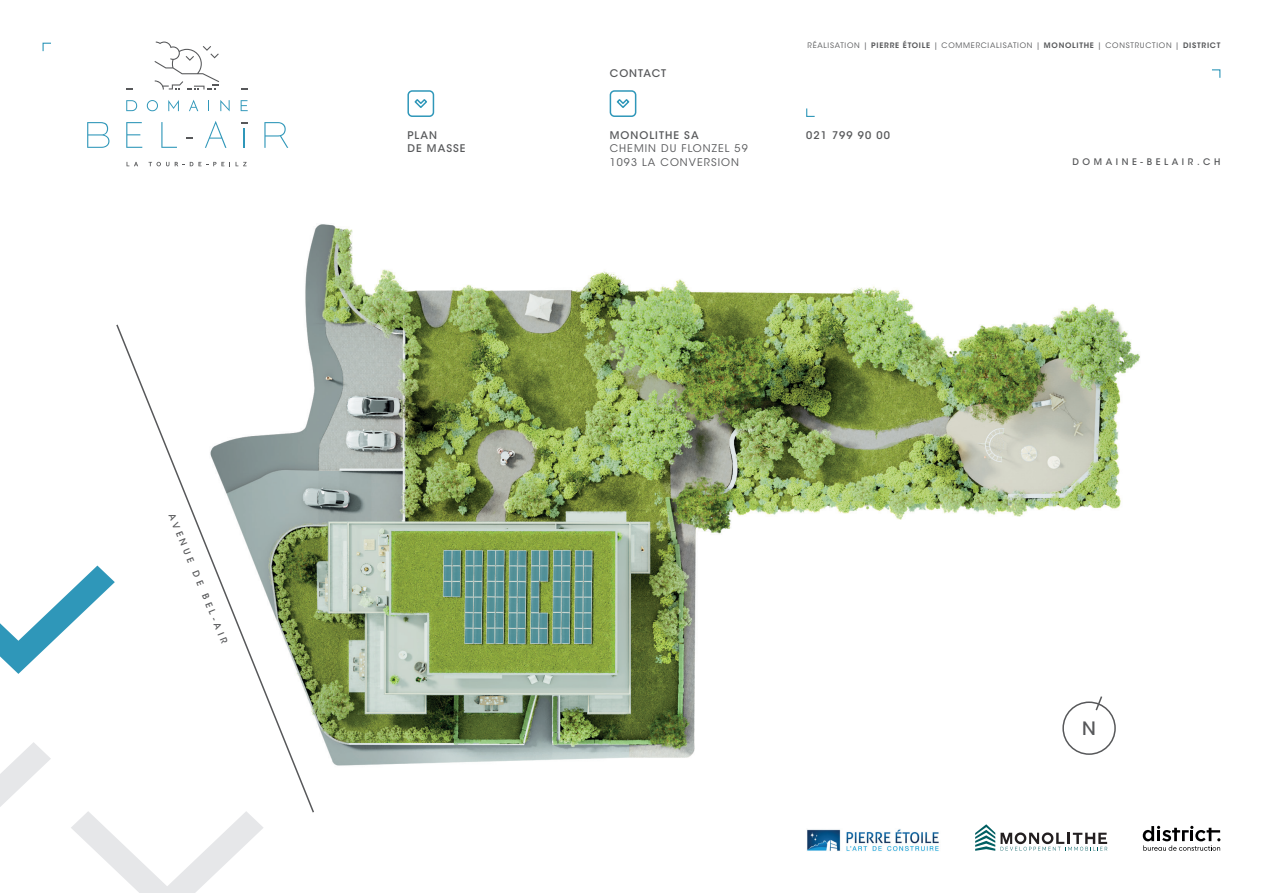
<style>
.page{position:relative;width:1263px;height:893px;background:#fff}
.page>*{position:absolute;margin:0;border:0;box-sizing:border-box;transform-origin:0 0}
.t1{font:500 18.3px "ITC Avant Garde Std";color:#57585a}
.t2{font:500 10.5px/13.5px "ITC Avant Garde Std";letter-spacing:.1em;color:#57585a}
.t3{font:10.5px/13.5px "ITC Avant Garde Std";letter-spacing:.1em;color:#57585a}
.t4{font:500 9px "ITC Avant Garde Std";letter-spacing:.4em;color:#57585a}
.t5{font:7.5px "ITC Avant Garde Std";letter-spacing:.1em;color:#57585a}
.s1{font-weight:600}
</style>
<div class="page">
<img style="left:305px;top:224px;width:835px;height:542px">
<div style="left:1062px;top:701px;width:54px;height:54px;border:2px solid #57585a;border-radius:50%"></div>
<svg style="left:1094px;top:695px;width:9px;height:17px"></svg>
<svg style="left:116px;top:323px;width:199px;height:490px"></svg>
<svg style="left:407px;top:90px;width:28px;height:27px"></svg>
<svg style="left:71px;top:811px;width:193px;height:82px"></svg>
<svg style="left:0;top:742px;width:51px;height:65px"></svg>
<svg style="left:0;top:566px;width:115px;height:108px"></svg>
<svg style="left:806px;top:108px;width:9px;height:9px"></svg>
<svg style="left:609px;top:90px;width:28px;height:27px"></svg>
<svg style="left:126px;top:100px;width:11px;height:11px"></svg>
<svg style="left:147px;top:100px;width:11px;height:11px"></svg>
<svg style="left:168px;top:100px;width:11px;height:11px"></svg>
<svg style="left:189px;top:100px;width:9px;height:11px"></svg>
<svg style="left:220px;top:100px;width:10px;height:11px"></svg>
<svg style="left:241px;top:100px;width:7px;height:11px"></svg>
<svg style="left:87px;top:122px;width:22px;height:26px"></svg>
<svg style="left:126px;top:122px;width:16px;height:26px"></svg>
<svg style="left:161px;top:122px;width:16px;height:26px"></svg>
<svg style="left:205px;top:121px;width:21px;height:27px"></svg>
<svg style="left:244px;top:129px;width:1px;height:19px"></svg>
<svg style="left:264px;top:122px;width:24px;height:26px"></svg>
<svg style="left:127px;top:162px;width:11px;height:4px"></svg>
<svg style="left:149px;top:162px;width:20px;height:4px"></svg>
<svg style="left:175px;top:162px;width:55px;height:4px"></svg>
<svg style="left:236px;top:162px;width:11px;height:4px"></svg>
<svg style="left:154px;top:42px;width:65px;height:48px"></svg>
<svg style="left:1212px;top:69px;width:9px;height:9px"></svg>
<svg style="left:975px;top:824px;width:132px;height:27px"></svg>
<img style="left:807px;top:829px;width:132px;height:23px">
<svg style="left:1143px;top:826px;width:77px;height:25px"></svg>
<svg style="left:42px;top:42px;width:9px;height:10px"></svg>
<p class="t4" style="left:177px;top:511px;width:141px;rotate:68deg">AVENUE DE BEL-AIR</p>
<h2 class="t2" style="left:610px;top:66px;width:58px">CONTACT</h2>
<h2 class="t2" style="left:407px;top:128px;width:60px">PLAN<br>DE MASSE</h2>
<h2 class="t2" style="left:610px;top:128px;width:90px">MONOLITHE SA</h2>
<h2 class="t3" style="left:610px;top:142px;width:139px">CHEMIN DU FLONZEL 59<br>1093 LA CONVERSION</h2>
<p class="t5" style="left:807px;top:41px;width:414px">RÉALISATION | <span class="s1">PIERRE ÉTOILE</span> | COMMERCIALISATION | <span class="s1">MONOLITHE</span> | CONSTRUCTION | <span class="s1">DISTRICT</span></p>
<h2 class="t2" style="left:806px;top:128px;width:85px">021 799 90 00</h2>
<p class="t4" style="left:1072px;top:157px;width:149px">DOMAINE-BELAIR.CH</p>
<h1 class="t1" style="left:1082px;top:717px;width:15px">N</h1>
</div>
